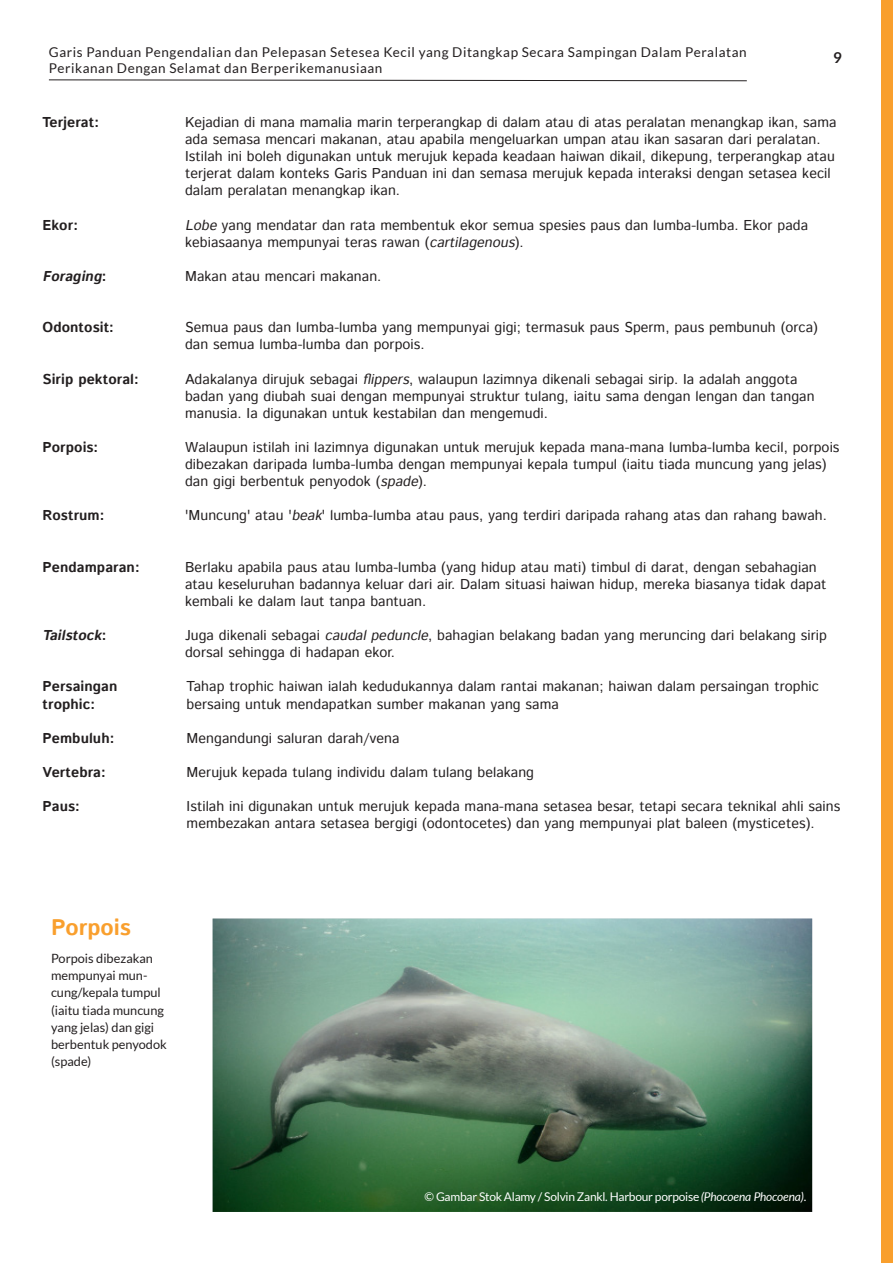
<style>
.page{position:relative;width:893px;height:1263px;background:#fff}
.page>*{position:absolute;margin:0;border:0;box-sizing:border-box;transform-origin:0 0}
.t1{font:700 22.5px "Istok Web";color:#f99f2d}
.t2{font:700 15px "Lato";color:#231f20}
.t3{font:14.25px/17.1px "Istok Web";letter-spacing:.005em;color:#231f20}
.t4{font:700 14.25px/17.1px "Istok Web";letter-spacing:.005em;color:#231f20}
.t5{font:italic 700 14.25px "Istok Web";color:#231f20}
.t6{font:13.5px/16.2px "Lato";letter-spacing:.04em;color:#231f20}
.t7{font:12.75px/17.1px "Lato";color:#231f20}
.t8{font:12px "Lato";letter-spacing:-.02em;color:#fff}
.s1{font-style:normal}
.s2{font-style:italic}
</style>
<div class="page">
<svg style="left:49px;top:79px;width:698px;height:2px"></svg>
<img style="left:213px;top:918px;width:599px;height:294px">
<div style="left:881px;top:0;width:12px;height:1263px;background:#f99f2d"></div>
<p class="t6" style="left:49px;top:44px;width:699px">Garis Panduan Pengendalian dan Pelepasan Setesea Kecil yang Ditangkap Secara Sampingan Dalam Peralatan<br>Perikanan Dengan Selamat dan Berperikemanusiaan</p>
<p class="t2" style="left:833px;top:49px;width:10px">9</p>
<p class="t4" style="left:43px;top:113px;width:58px">Terjerat:</p>
<p class="t4" style="left:43px;top:216px;width:37px">Ekor:</p>
<p class="t5" style="left:43px;top:267px;width:65px">Foraging<span class="s1">:</span></p>
<p class="t4" style="left:43px;top:319px;width:73px">Odontosit:</p>
<p class="t4" style="left:43px;top:370px;width:98px">Sirip pektoral:</p>
<p class="t4" style="left:43px;top:438px;width:57px">Porpois:</p>
<p class="t4" style="left:43px;top:507px;width:63px">Rostrum:</p>
<p class="t4" style="left:43px;top:558px;width:99px">Pendamparan:</p>
<p class="t5" style="left:43px;top:626px;width:65px">Tailstock<span class="s1">:</span></p>
<p class="t4" style="left:43px;top:678px;width:76px">Persaingan trophic:</p>
<p class="t4" style="left:43px;top:729px;width:73px">Pembuluh:</p>
<p class="t4" style="left:43px;top:763px;width:65px">Vertebra:</p>
<p class="t4" style="left:43px;top:797px;width:39px">Paus:</p>
<p class="t3" style="left:185px;top:114px;width:653px">Kejadian di mana mamalia marin terperangkap di dalam atau di atas peralatan menangkap ikan, sama ada semasa mencari makanan, atau apabila mengeluarkan umpan atau ikan sasaran dari peralatan.<br>Istilah ini boleh digunakan untuk merujuk kepada keadaan haiwan dikail, dikepung, terperangkap atau terjerat dalam konteks Garis Panduan ini dan semasa merujuk kepada interaksi dengan setasea kecil dalam peralatan menangkap ikan.</p>
<p class="t3" style="left:185px;top:217px;width:624px"><span class="s2">Lobe</span> yang mendatar dan rata membentuk ekor semua spesies paus dan lumba-lumba. Ekor pada kebiasaanya mempunyai teras rawan (<span class="s2">cartilagenous</span>).</p>
<p class="t3" style="left:185px;top:268px;width:198px">Makan atau mencari makanan.</p>
<p class="t3" style="left:185px;top:320px;width:634px">Semua paus dan lumba-lumba yang mempunyai gigi; termasuk paus Sperm, paus pembunuh (orca) dan semua lumba-lumba dan porpois.</p>
<p class="t3" style="left:185px;top:371px;width:631px">Adakalanya dirujuk sebagai <span class="s2">flippers</span>, walaupun lazimnya dikenali sebagai sirip. Ia adalah anggota badan yang diubah suai dengan mempunyai struktur tulang, iaitu sama dengan lengan dan tangan manusia. Ia digunakan untuk kestabilan dan mengemudi.</p>
<p class="t3" style="left:185px;top:439px;width:656px">Walaupun istilah ini lazimnya digunakan untuk merujuk kepada mana-mana lumba-lumba kecil, porpois dibezakan daripada lumba-lumba dengan mempunyai kepala tumpul (iaitu tiada muncung yang jelas) dan gigi berbentuk penyodok (<span class="s2">spade</span>).</p>
<p class="t3" style="left:185px;top:508px;width:643px">'Muncung' atau '<span class="s2">beak</span>' lumba-lumba atau paus, yang terdiri daripada rahang atas dan rahang bawah.</p>
<p class="t3" style="left:185px;top:559px;width:643px">Berlaku apabila paus atau lumba-lumba (yang hidup atau mati) timbul di darat, dengan sebahagian atau keseluruhan badannya keluar dari air. Dalam situasi haiwan hidup, mereka biasanya tidak dapat kembali ke dalam laut tanpa bantuan.</p>
<p class="t3" style="left:185px;top:627px;width:643px">Juga dikenali sebagai <span class="s2">caudal peduncle</span>, bahagian belakang badan yang meruncing dari belakang sirip dorsal sehingga di hadapan ekor.</p>
<p class="t3" style="left:187px;top:679px;width:634px">Tahap trophic haiwan ialah kedudukannya dalam rantai makanan; haiwan dalam persaingan trophic bersaing untuk mendapatkan sumber makanan yang sama</p>
<p class="t3" style="left:187px;top:730px;width:214px">Mengandungi saluran darah/vena</p>
<p class="t3" style="left:187px;top:764px;width:349px">Merujuk kepada tulang individu dalam tulang belakang</p>
<p class="t3" style="left:187px;top:798px;width:655px">Istilah ini digunakan untuk merujuk kepada mana-mana setasea besar, tetapi secara teknikal ahli sains membezakan antara setasea bergigi (odontocetes) dan yang mempunyai plat baleen (mysticetes).</p>
<h3 class="t1" style="left:51px;top:912px;width:81px">Porpois</h3>
<p class="t7" style="left:51px;top:950px;width:117px">Porpois dibezakan mempunyai mun&shy;cung/kepala tumpul (iaitu tiada muncung yang jelas) dan gigi berbentuk penyodok (spade)</p>
<p class="t8" style="left:425px;top:1190px;width:383px">© Gambar Stok Alamy / Solvin Zankl. Harbour porpoise <span class="s2">(Phocoena Phocoena)</span>.</p>
</div>
